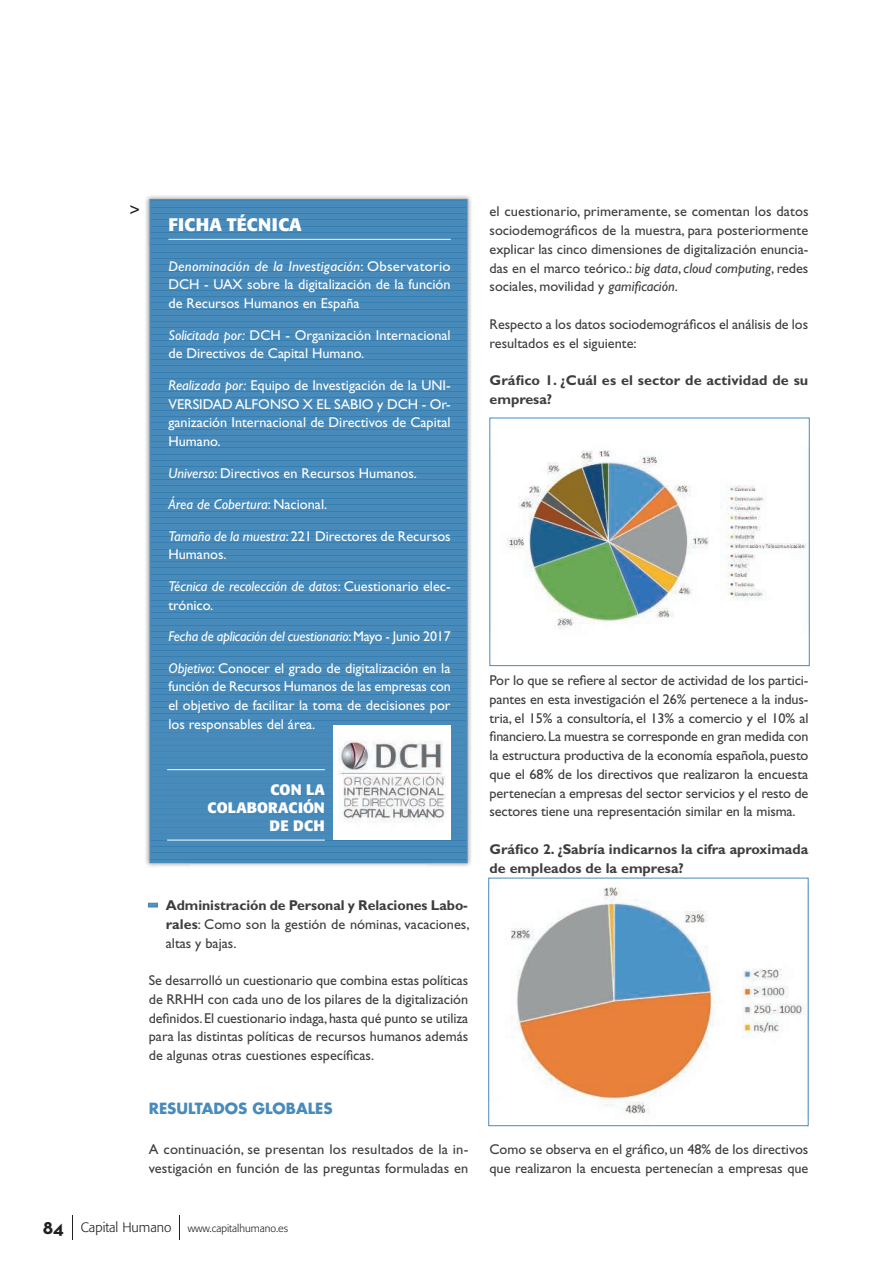
<style>
.page{position:relative;width:893px;height:1263px;background:#fff}
.page>*{position:absolute;margin:0;border:0;box-sizing:border-box;transform-origin:0 0}
.t1{font:700 18px "Formata";letter-spacing:.02em;color:#fff}
.t2{font:18px "Gill Sans Std";color:#231f20}
.t3{font:700 15px/18px "Formata";letter-spacing:.02em;color:#fff;text-align:right}
.t4{font:700 15px "Futura Std";color:#488bbb}
.t5{font:14.25px/18.8px "Gill Sans Std";color:#3e3e3f;text-align:justify}
.t6{font:14.25px/18.8px "Gill Sans Std";color:#fff;text-align:justify}
.t7{font:italic 14.25px/18.8px "Gill Sans Std";color:#fff}
.t8{font:700 14.25px/18.8px "Gill Sans Std";color:#3e3e3f}
.t9{font:300 10.5px "Formata";color:#231f20}
.s1{font-style:italic}
.s2{font-style:normal}
.s3{font-weight:700;color:#5993c0}
.s4{font-weight:700}
.s5{font-family:"Neutraface Text";font-weight:700;font-size:19.5px}
.s6{font-size:13.5px}
</style>
<div class="page">
<div style="left:148px;top:903px;width:10px;height:4px;border:3px solid #488bbb"></div>
<img style="left:145px;top:195px;width:326px;height:50px">
<img style="left:145px;top:245px;width:46px;height:622px">
<img style="left:427px;top:245px;width:44px;height:622px">
<svg style="left:149px;top:199px;width:319px;height:664px;fill:#488bbb"></svg>
<hr style="left:168px;top:239px;width:283px;height:1px;background:#fff">
<div style="left:334px;top:725px;width:117px;height:115px;background:#fff"></div>
<img style="left:338px;top:740px;width:108px;height:83px">
<hr style="left:167px;top:769px;width:158px;height:1px;background:#fff">
<hr style="left:167px;top:840px;width:158px;height:1px;background:#fff">
<img style="left:506px;top:450px;width:301px;height:179px">
<img style="left:511px;top:887px;width:295px;height:227px">
<svg style="left:72px;top:1215px;width:1px;height:25px"></svg>
<svg style="left:179px;top:1215px;width:1px;height:25px"></svg>
<p class="t2" style="left:129px;top:200px;width:12px">&gt;</p>
<p class="t1" style="left:168px;top:213px;width:135px">FICHA TÉCNICA</p>
<p class="t6" style="left:168px;top:256px;width:284px"><span class="s1">Denominación de la Investigación</span>: Observatorio DCH - UAX sobre la digitalización de la función de Recursos Humanos en España</p>
<p class="t6" style="left:168px;top:325px;width:284px"><span class="s1">Solicitada por:</span> DCH - Organización Internacional de Directivos de Capital Humano.</p>
<p class="t6" style="left:168px;top:376px;width:284px"><span class="s1">Realizada por:</span> Equipo de Investigación de la UNI-VERSIDAD ALFONSO X EL SABIO y DCH - Or&shy;ganización Internacional de Directivos de Capital Humano.</p>
<p class="t6" style="left:168px;top:464px;width:250px"><span class="s1">Universo</span>: Directivos en Recursos Humanos.</p>
<p class="t7" style="left:168px;top:495px;width:160px">Área de Cobertura<span class="s2">: Nacional.</span></p>
<p class="t6" style="left:168px;top:527px;width:284px"><span class="s1">Tamaño de la muestra</span>: 221 Directores de Recursos<br>Humanos.</p>
<p class="t7" style="left:168px;top:577px;width:284px">Técnica de recolección de datos<span class="s2">: Cuestionario elec&shy;trónico.</span></p>
<p class="t7" style="left:168px;top:627px;width:284px">Fecha de aplicación del cuestionario<span class="s2">: Mayo - Junio 2017</span></p>
<p class="t6" style="left:168px;top:659px;width:284px"><span class="s1">Objetivo</span>: Conocer el grado de digitalización en la función de Recursos Humanos de las empresas con el objetivo de facilitar la toma de decisiones por los responsables del área.</p>
<p class="t3" style="left:208px;top:781px;width:119px">CON LA<br>COLABORACIÓN<br>DE DCH</p>
<p class="t5" style="left:166px;top:896px;width:305px;text-indent:-17px"><span class="s3">−</span> <span class="s4">Administración de Personal y Relaciones Labo&shy;rales</span>: Como son la gestión de nóminas, vacaciones, altas y bajas.</p>
<p class="t5" style="left:149px;top:971px;width:321px">Se desarrolló un cuestionario que combina estas políticas de RRHH con cada uno de los pilares de la digitalización definidos. El cuestionario indaga, hasta qué punto se utiliza para las distintas políticas de recursos humanos además de algunas otras cuestiones específicas.</p>
<p class="t4" style="left:149px;top:1099px;width:185px">RESULTADOS GLOBALES</p>
<p class="t5" style="left:149px;top:1140px;width:321px">A continuación, se presentan los resultados de la in&shy;vestigación en función de las preguntas formuladas en</p>
<p class="t9" style="left:43px;top:1222px;width:247px"><span class="s5">84</span> <span class="s6">Capital Humano</span> www.capitalhumano.es</p>
<p class="t5" style="left:489px;top:202px;width:321px">el cuestionario, primeramente, se comentan los datos sociodemográficos de la muestra, para posteriormente explicar las cinco dimensiones de digitalización enuncia&shy;das en el marco teórico.: <span class="s1">big data</span>, <span class="s1">cloud computing</span>, redes sociales, movilidad y <span class="s1">gamificación</span>.</p>
<p class="t5" style="left:489px;top:315px;width:320px">Respecto a los datos sociodemográficos el análisis de los resultados es el siguiente:</p>
<p class="t8" style="left:489px;top:371px;width:320px">Gráfico 1. ¿Cuál es el sector de actividad de su emp resa?</p>
<p class="t5" style="left:489px;top:671px;width:320px">Por lo que se refiere al sector de actividad de los partici&shy;pantes en esta investigación el 26% pertenece a la indus&shy;tria, el 15% a consultoría, el 13% a comercio y el 10% al financiero. La muestra se corresponde en gran medida con la estructura productiva de la economía española, puesto que el 68% de los directivos que realizaron la encuesta pertenecían a empresas del sector servicios y el resto de sectores tiene una representación similar en la misma.</p>
<p class="t8" style="left:489px;top:840px;width:320px">Gráfic o 2. ¿Sabría indicarnos la cifra aproximada de empleados de la empresa?</p>
<p class="t5" style="left:489px;top:1140px;width:320px">Como se observa en el gráfico, un 48% de los directivos que realizaron la encuesta pertenecían a empresas que</p>
</div>
